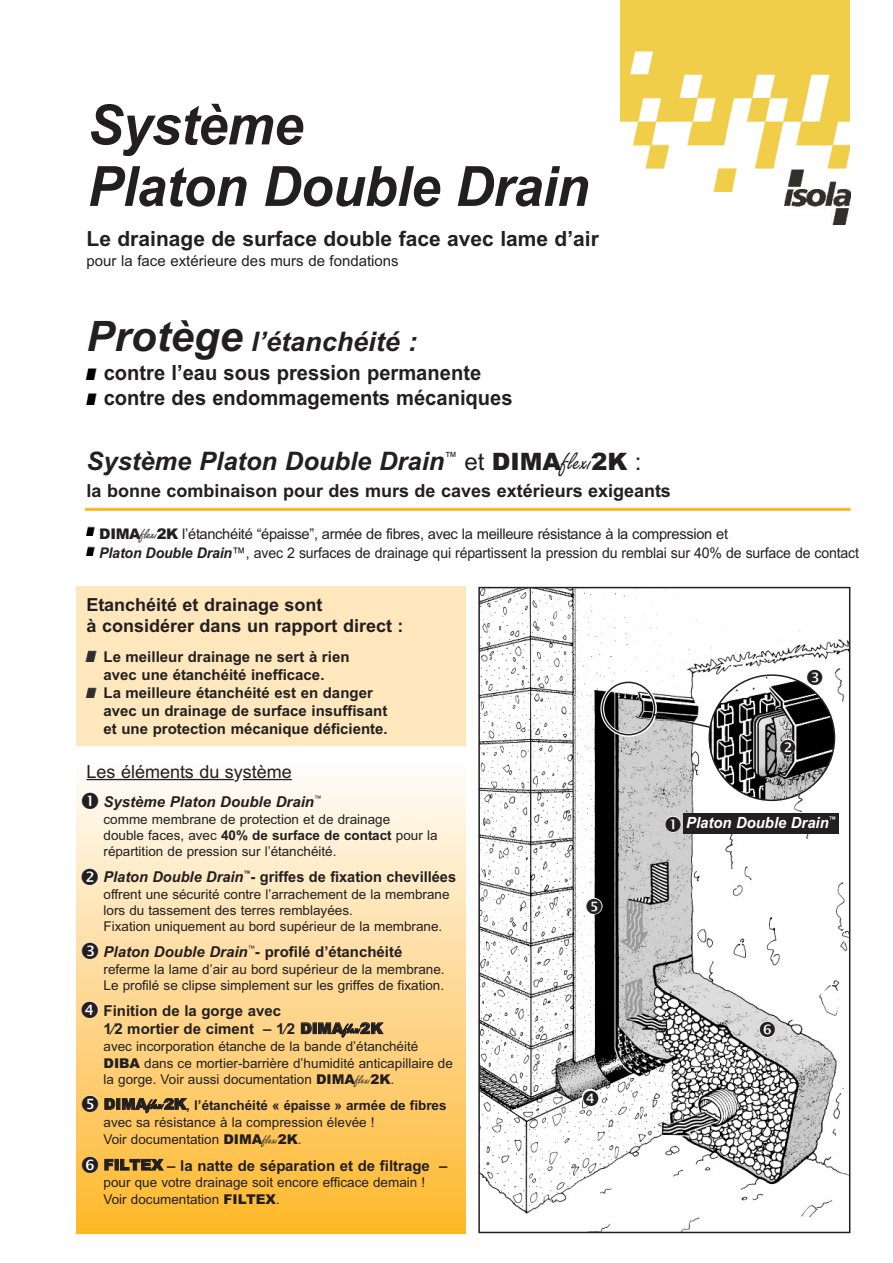
<style>
.page{position:relative;width:893px;height:1263px;background:#fff}
.page>*{position:absolute;margin:0;border:0;box-sizing:border-box;transform-origin:0 0}
.t1{font:italic 700 55.5px/61.5px "Arial";letter-spacing:-.01em;color:#231f20;scale:.96 1}
.t2{font:italic 700 27px "Arial";color:#231f20}
.t3{font:italic 700 25.5px "Arial";color:#231f20}
.t4{font:700 21px/25.2px "Arial";color:#231f20;scale:.96 1}
.t5{font:700 21px "Arial";color:#231f20}
.t6{font:700 18px/21.6px "Arial";color:#231f20}
.t7{font:18px "Arial";color:#231f20}
.t8{font:italic 700 15.45px "Arial";color:#fff;scale:.96 1}
.t9{font:700 15px/18px "Arial";color:#231f20}
.t10{font:15px "Arial";color:#231f20}
.t11{font:italic 700 15px "Arial";color:#231f20}
.t12{font:14.7px/18.9px "Arial";letter-spacing:-.01em;color:#231f20}
.t13{font:13.5px/16.2px "Arial";color:#231f20}
.s1{font-size:42px}
.s2{font-weight:400;font-style:normal;font-size:24px}
.s3{font-weight:900;font-style:normal;font-size:24px}
.s4{font-family:"Freestyle Script";font-weight:400;font-style:normal;font-size:27px}
.s5{font-weight:900}
.s6{font-family:"Freestyle Script";font-size:15.75px}
.s7{font-weight:700;font-style:italic}
.s8{font-weight:700}
.s9{font-style:italic}
.s10{font-family:"Freestyle Script";font-weight:400}
.s11{font-family:"Freestyle Script"}
.s12{font-weight:900;font-size:15px}
.s13{font-family:"Freestyle Script";font-size:15px}
</style>
<div class="page">
<img style="left:481px;top:590px;width:366px;height:640px">
<div style="left:478px;top:587px;width:372px;height:646px;border:2px solid #231f20"></div>
<div style="left:77px;top:587px;width:389px;height:159px;background:#fee7bc"></div>
<div style="left:77px;top:763px;width:389px;height:470px;background:linear-gradient(to bottom,#fefbfa,#feb82c)"></div>
<hr style="left:85px;top:508px;width:765px;height:3px;background:#fcb825">
<hr style="left:87px;top:779px;width:147px;height:1px;background:#231f20">
<hr style="left:243px;top:779px;width:49px;height:1px;background:#231f20">
<div style="left:586px;top:898px;width:16px;height:16px;background:#fff;border-radius:50%"></div>
<svg style="left:582px;top:1089px;width:16px;height:16px"></svg>
<svg style="left:759px;top:1021px;width:16px;height:17px"></svg>
<div style="left:82px;top:792px;width:16px;height:16px;background:#fff;border-radius:50%"></div>
<div style="left:684px;top:813px;width:155px;height:21px;background:#231f20"></div>
<svg style="left:86px;top:369px;width:11px;height:10px"></svg>
<svg style="left:85px;top:527px;width:10px;height:9px"></svg>
<svg style="left:85px;top:547px;width:10px;height:9px"></svg>
<svg style="left:86px;top:394px;width:11px;height:10px"></svg>
<img style="left:785px;top:190px;width:66px;height:34px">
<svg style="left:85px;top:651px;width:12px;height:10px"></svg>
<svg style="left:85px;top:687px;width:12px;height:11px"></svg>
<img style="left:621px;top:0;width:229px;height:192px">
<svg style="left:587px;top:899px;width:15px;height:15px"></svg>
<svg style="left:583px;top:1090px;width:15px;height:15px"></svg>
<svg style="left:760px;top:1022px;width:15px;height:15px"></svg>
<svg style="left:82px;top:1156px;width:16px;height:17px"></svg>
<svg style="left:82px;top:1095px;width:16px;height:17px"></svg>
<svg style="left:82px;top:1001px;width:16px;height:17px"></svg>
<svg style="left:82px;top:942px;width:16px;height:17px"></svg>
<svg style="left:82px;top:868px;width:16px;height:17px"></svg>
<svg style="left:82px;top:793px;width:16px;height:16px"></svg>
<svg style="left:600px;top:669px;width:235px;height:132px"></svg>
<svg style="left:665px;top:816px;width:16px;height:16px"></svg>
<h1 class="t1" style="left:88px;top:94px;width:524px">Système<br>Platon Double Drain</h1>
<h3 class="t5" style="left:87px;top:226px;width:514px">Le drainage de surface double face avec lame d’air</h3>
<p class="t10" style="left:87px;top:253px;width:314px">pour la face extérieure des murs de fondations</p>
<h2 class="t2" style="left:87px;top:326px;width:332px"><span class="s1">Protège</span> l’étanchéité :</h2>
<h3 class="t4" style="left:104px;top:360px;width:427px">contre l’eau sous pression permanente contre des endommagements mécaniques</h3>
<h3 class="t3" style="left:87px;top:446px;width:556px">Système Platon Double Drain<sup>™</sup> <span class="s2">et</span> <span class="s3">DIMA</span><span class="s4">flexi</span><span class="s3">2K</span> <span class="s2">:</span></h3>
<h3 class="t6" style="left:87px;top:480px;width:586px">la bonne combinaison pour des murs de caves extérieurs exigeants</h3>
<p class="t12" style="left:99px;top:524px;width:761px"><span class="s5">DIMA</span><span class="s6">flexi</span><span class="s5">2K</span> l’étanchéité “épaisse”, armée de fibres, avec la meilleure résistance à la compression et<br><span class="s7">Platon Double Drain</span>™, avec 2 surfaces de drainage qui répartissent la pression du remblai sur 40% de surface de contact</p>
<h3 class="t6" style="left:87px;top:594px;width:319px">Etanchéité et drainage sont<br>à considérer dans un rapport direct :</h3>
<p class="t9" style="left:104px;top:648px;width:286px">Le meilleur drainage ne sert à rien<br>avec une étanchéité inefficace.<br>La meilleure étanchéité est en danger avec un drainage de surface insuffisant et une protection mécanique déficiente.</p>
<h3 class="t7" style="left:87px;top:761px;width:207px">Les éléments du système</h3>
<p class="t11" style="left:104px;top:793px;width:219px">Système Platon Double Drain<sup>™</sup></p>
<p class="t13" style="left:104px;top:811px;width:335px">comme membrane de protection et de drainage<br>double faces, avec <span class="s8">40% de surface de contact</span> pour la répartition de pression sur l’étanchéité.</p>
<p class="t9" style="left:104px;top:868px;width:354px"><span class="s9">Platon Double Drain</span><sup>™</sup>- griffes de fixation chevillées</p>
<p class="t13" style="left:104px;top:886px;width:348px">offrent une sécurité contre l’arrachement de la membrane lors du tassement des terres remblayées.<br>Fixation uniquement au bord supérieur de la membrane.</p>
<p class="t9" style="left:104px;top:943px;width:300px"><span class="s9">Platon Double Drain</span><sup>™</sup>- profilé d’étanchéité</p>
<p class="t13" style="left:104px;top:961px;width:343px">referme la lame d’air au bord supérieur de la membrane.<br>Le profilé se clipse simplement sur les griffes de fixation.</p>
<p class="t9" style="left:104px;top:1001px;width:281px">Finition de la gorge avec<br>1⁄2 mortier de ciment – 1⁄2 <span class="s5">DIMA</span><span class="s10">flexi</span><span class="s5">2K</span></p>
<p class="t13" style="left:104px;top:1038px;width:351px">avec incorporation étanche de la bande d’étanchéité<br><span class="s5">DIBA</span> dans ce mortier-barrière d’humidité anticapillaire de la gorge. Voir aussi documentation <span class="s5">DIMA</span><span class="s11">flexi</span><span class="s5">2K</span>.</p>
<p class="t13" style="left:104px;top:1096px;width:345px;line-height:17.4px"><span class="s12">DIMA</span><span class="s13">flexi</span><span class="s12">2K</span><span class="s8">, l’étanchéité « épaisse » armée de fibres </span>avec sa résistance à la compression élevée !<br>Voir documentation <span class="s5">DIMA</span><span class="s11">flexi</span><span class="s5">2K</span>.</p>
<p class="t9" style="left:104px;top:1156px;width:345px"><span class="s5">FILTEX</span> – la natte de séparation et de filtrage –</p>
<p class="t13" style="left:104px;top:1175px;width:323px">pour que votre drainage soit encore efficace demain !<br>Voir documentation <span class="s5">FILTEX</span>.</p>
<p class="t8" style="left:686px;top:813px;width:158px">Platon Double Drain<sup>™</sup></p>
</div>
